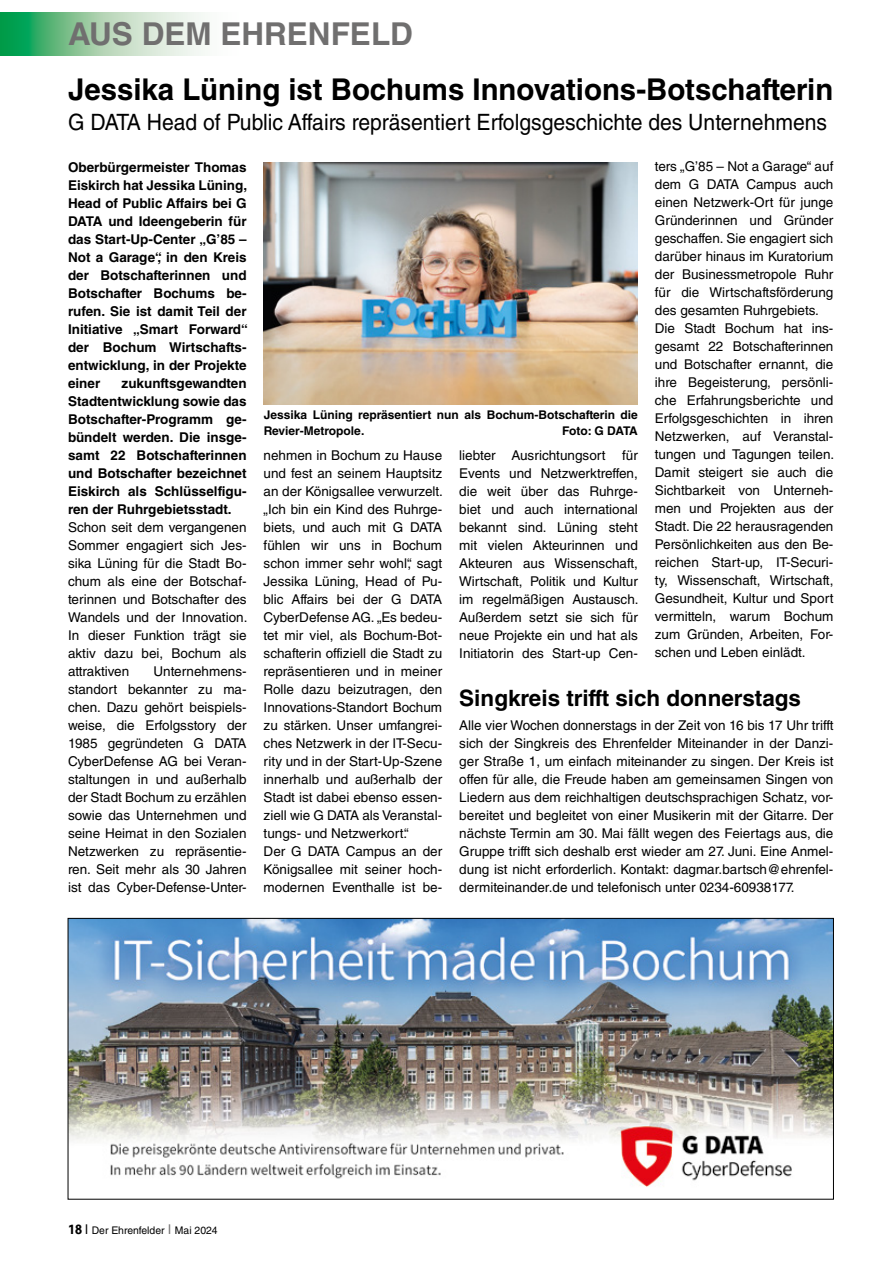
<style>
.page{position:relative;width:893px;height:1263px;background:#fff}
.page>*{position:absolute;margin:0;border:0;box-sizing:border-box;transform-origin:0 0}
.t1{font:700 31.5px "Helvetica LT Std";color:#706f6f}
.t2{font:700 30px "Helvetica LT Std";color:#000}
.t3{font:22.5px "Helvetica LT Std";color:#000;scale:.94 1}
.t4{font:700 22.5px "Helvetica LT Std";color:#000}
.t5{font:13.5px/18px "Helvetica LT Std";color:#000;text-align:justify}
.t6{font:700 13.5px/18px "Helvetica LT Std";color:#000;text-align:justify}
.t7{font:700 12px/16.5px "Helvetica LT Std";color:#000}
.t8{font:700 12px "Helvetica LT Std";letter-spacing:-.035em;color:#000}
.t9{font:10.5px "Helvetica LT Std";color:#000}
.s1{font-family:"Andale Sans";font-weight:700;font-size:13.5px}
.s2{font-size:13.5px}
.s3{font-size:13.5px;color:#706f6f}
</style>
<div class="page">
<img style="left:264px;top:162px;width:374px;height:242px">
<svg style="left:0;top:13px;width:203px;height:42px;background:#93cea7"></svg>
<img style="left:70px;top:920px;width:762px;height:267px">
<h1 class="t1" style="left:68px;top:15px;width:346px">AUS DEM EHRENFELD</h1>
<h2 class="t2" style="left:68px;top:71px;width:767px">Jessika Lüning ist Bochums Innovations-Botschafterin</h2>
<h3 class="t3" style="left:68px;top:109px;width:809px">G DATA Head of Public Affairs repräsentiert Erfolgsgeschichte des Unternehmens</h3>
<p class="t6" style="left:68px;top:158px;width:181px">Oberbürgermeister Thomas Eiskirch hat Jessika Lüning, Head of Public Affairs bei G DATA und Ideengeberin für das Start-Up-Center „G’85 – Not a Garage“, in den Kreis der Botschafterinnen und Botschafter Bochums be&shy;rufen. Sie ist damit Teil der Initiative „Smart Forward“ der Bochum Wirtschafts&shy;entwicklung, in der Projekte einer</p>
<p class="t5" style="left:655px;top:158px;width:181px;text-align:left">ters „G’85 – Not a Garage“ auf dem G DATA Campus auch einen Netzwerk-Ort für junge<br>Gründerinnen und Gründer geschaffen. Sie engagiert sich darüber hinaus im Kuratorium der Businessmetropole Ruhr für die Wirtschaftsförderung des gesamten Ruhrgebiets.<br>Die Stadt Bochum hat ins&shy;gesamt 22 Botschafterinnen und Botschafter ernannt, die ihre Begeisterung, persönli&shy;che Erfahrungsberichte und<br>Erfolgsgeschichten in ihren<br>Netzwerken, auf Veranstal&shy;tungen und Tagungen teilen.<br>Damit steigert sie auch die<br>Sichtbarkeit von Unterneh&shy;men und Projekten aus der<br>Stadt. Die 22 herausragenden<br>Persönlichkeiten aus den Be&shy;reichen Start-up, IT-Securi&shy;ty, Wissenschaft, Wirtschaft,<br>Gesundheit, Kultur und Sport vermitteln, warum Bochum zum Gründen, Arbeiten, For&shy;schen und Leben einlädt.</p>
<p class="t6" style="left:68px;top:374px;width:180px;text-indent:54px">zukunftsgewandten Stadtentwicklung sowie das Botschafter-Programm ge&shy;bündelt werden. Die insge&shy;samt 22 Botschafterinnen und Botschafter bezeichnet Eiskirch als Schlüsselfigu&shy;ren der Ruhrgebietsstadt.</p>
<p class="t5" style="left:68px;top:518px;width:181px">Schon seit dem vergangenen Sommer engagiert sich Jes&shy;sika Lüning für die Stadt Bo&shy;chum als eine der Botschaf&shy;terinnen und Botschafter des Wandels und der Innovation.<br>In dieser Funktion trägt sie aktiv dazu bei, Bochum als attraktiven</p>
<p class="t7" style="left:264px;top:406px;width:376px">Jessika Lüning repräsentiert nun als Bochum-Botschafterin die<br>Revier-Metropole.</p>
<p class="t8" style="left:562px;top:424px;width:77px">Foto: G DATA</p>
<p class="t5" style="left:264px;top:446px;width:181px;text-align:left">nehmen in Bochum zu Hause und fest an seinem Hauptsitz an der Königsallee verwurzelt. „Ich bin ein Kind des Ruhrge&shy;biets, und auch mit G DATA fühlen wir uns in Bochum schon immer sehr wohl“, sagt<br>Jessika Lüning, Head of Pu&shy;blic Affairs bei der G DATA<br>CyberDefense AG. „Es bedeu&shy;tet mir viel, als Bochum-Bot&shy;schafterin offiziell die Stadt zu repräsentieren und in meiner<br>Rolle dazu beizutragen, den<br>Innovations-Standort Bochum zu stärken. Unser umfangrei&shy;ches Netzwerk in der IT-Secu&shy;rity und in der Start-Up-Szene innerhalb und außerhalb der<br>Stadt ist dabei ebenso essen&shy;ziell wie G DATA als Veranstal&shy;tungs- und Netzwerkort.“<br>Der G DATA Campus an der<br>Königsallee mit seiner hoch&shy;modernen Eventhalle ist be-</p>
<p class="t5" style="left:459px;top:446px;width:181px">liebter Ausrichtungsort für Events und Netzwerktreffen, die weit über das Ruhrge&shy;biet und auch international bekannt sind. Lüning steht mit vielen Akteurinnen und Akteuren aus Wissenschaft, Wirtschaft, Politik und Kultur im regelmäßigen Austausch.<br>Außerdem setzt sie sich für neue Projekte ein und hat als Initiatorin des Start-up Cen-</p>
<p class="t5" style="left:68px;top:662px;width:180px;text-indent:85px">Unternehmens&shy;standort bekannter zu ma&shy;chen. Dazu gehört beispiels&shy;weise, die Erfolgsstory der 1985 gegründeten G DATA CyberDefense AG bei Veran&shy;staltungen in und außerhalb der Stadt Bochum zu erzählen sowie das Unternehmen und seine Heimat in den Sozialen Netzwerken zu repräsentie&shy;ren. Seit mehr als 30 Jahren ist das Cyber-Defense-Unter-</p>
<h3 class="t4" style="left:459px;top:684px;width:343px">Singkreis trifft sich donnerstags</h3>
<p class="t5" style="left:459px;top:716px;width:376px">Alle vier Wochen donnerstags in der Zeit von 16 bis 17 Uhr trifft sich der Singkreis des Ehrenfelder Miteinander in der Danzi&shy;ger Straße 1, um einfach miteinander zu singen. Der Kreis ist offen für alle, die Freude haben am gemeinsamen Singen von Liedern aus dem reichhaltigen deutschsprachigen Schatz, vor&shy;bereitet und begleitet von einer Musikerin mit der Gitarre. Der nächste Termin am 30. Mai fällt wegen des Feiertags aus, die Gruppe trifft sich deshalb erst wieder am 27. Juni. Eine Anmel&shy;dung ist nicht erforderlich. Kontakt: dagmar.bartsch@ehrenfel&shy;dermiteinander.de und telefonisch unter 0234-60938177.</p>
<p class="t9" style="left:68px;top:1224px;width:151px"><span class="s1">18</span> <span class="s2">l</span> Der Ehrenfelder <span class="s3">l</span> Mai 2024</p>
</div>
